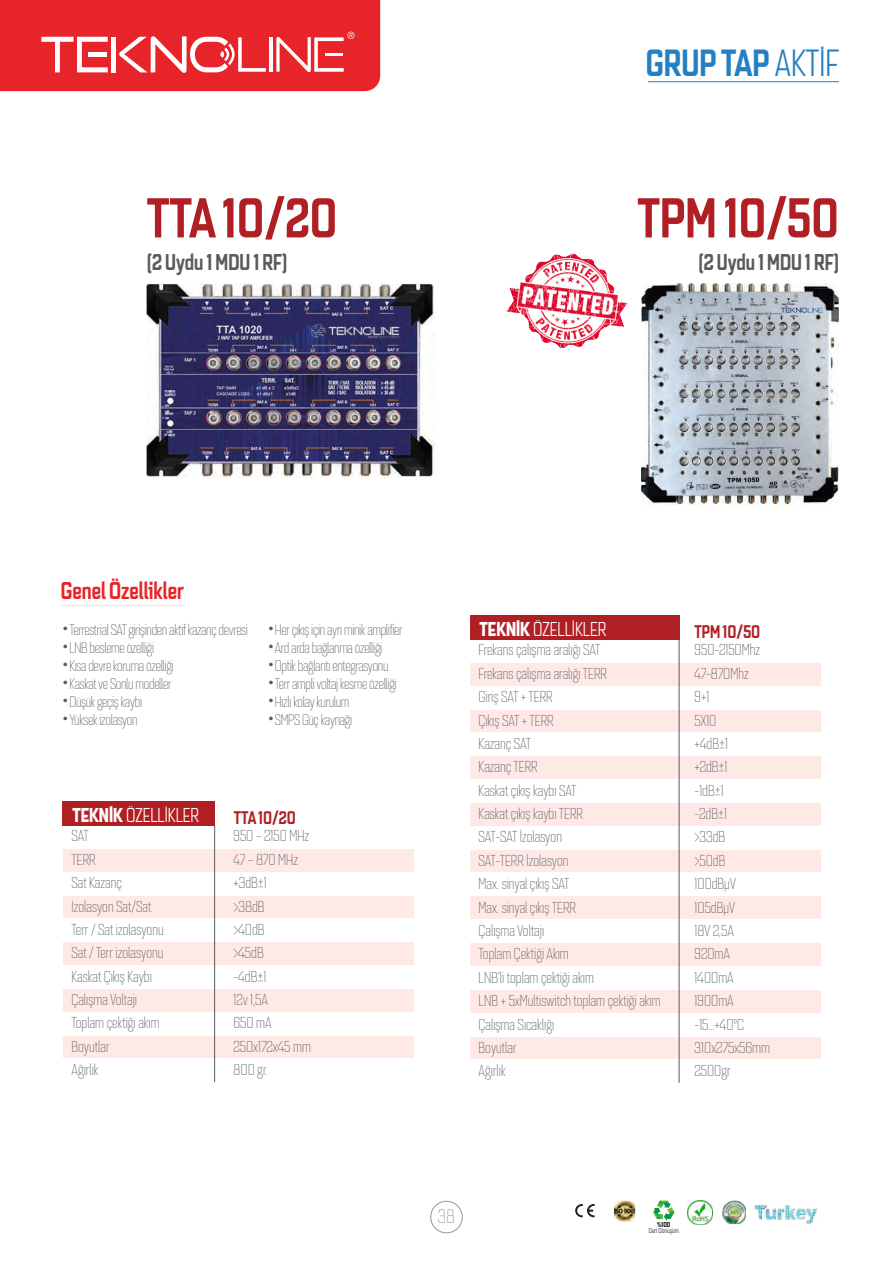
<style>
.page{position:relative;width:893px;height:1263px;background:#fff}
.page>*{position:absolute;margin:0;border:0;box-sizing:border-box;transform-origin:0 0}
.t1{font:55.2px "Quarca Con Med";color:#b01f24}
.t2{font:37.35px "Quarca Con Med";color:#2480c3}
.t3{font:24px "Quarca Con Med";color:#e62429}
.t4{font:22.5px "Quarca Con Med";color:#585a5c}
.t5{font:19.8px "Quarca Con Boo";color:#fff}
.t6{font:19.5px "Quarca Con Lig";color:#949799}
.t7{font:18px "Quarca Con Med";color:#b01f24}
.t8{font:15.6px "Quarca Con Lig";color:#585a5c}
.t9{font:15px/18px "Quarca Con Lig";letter-spacing:-.02em;color:#585a5c}
.t10{font:7.05px "Quarca Con Boo";color:#211d1e}
.t11{font:7.05px "Quarca Con Bol";color:#211d1e}
.s1{font-family:"Quarca Con Boo"}
.s2{font-family:"Avenir";font-size:33px}
.s3{font-family:"Quarca Con Bol"}
</style>
<div class="page">
<svg style="left:0;top:0;width:380px;height:91px;background:#e8393e"></svg>
<hr style="left:325px;top:53px;width:17px;height:3px;background:#fff">
<hr style="left:648px;top:81px;width:191px;height:1px;background:#1d80c3">
<hr style="left:61px;top:605px;width:123px;height:1px;background:#e8e9ea">
<div style="left:470px;top:662px;width:350px;height:24px;background:#ffe9e7"></div>
<div style="left:63px;top:848px;width:350px;height:24px;background:#ffe9e7"></div>
<div style="left:470px;top:849px;width:350px;height:24px;background:#ffe9e7"></div>
<div style="left:63px;top:1035px;width:350px;height:24px;background:#ffe9e7"></div>
<div style="left:470px;top:989px;width:350px;height:24px;background:#ffe9e7"></div>
<div style="left:470px;top:756px;width:350px;height:23px;background:#ffe9e7"></div>
<div style="left:63px;top:942px;width:350px;height:23px;background:#ffe9e7"></div>
<div style="left:470px;top:943px;width:350px;height:23px;background:#ffe9e7"></div>
<div style="left:470px;top:709px;width:350px;height:23px;background:#ffe9e7"></div>
<div style="left:63px;top:895px;width:350px;height:23px;background:#ffe9e7"></div>
<div style="left:470px;top:896px;width:350px;height:23px;background:#ffe9e7"></div>
<div style="left:470px;top:1036px;width:350px;height:23px;background:#ffe9e7"></div>
<div style="left:470px;top:802px;width:350px;height:24px;background:#ffe9e7"></div>
<div style="left:63px;top:988px;width:350px;height:24px;background:#ffe9e7"></div>
<div style="left:470px;top:615px;width:209px;height:24px;background:#b01f24"></div>
<div style="left:63px;top:801px;width:152px;height:24px;background:#b01f24"></div>
<hr style="left:679px;top:639px;width:1px;height:444px;background:#585a5c">
<hr style="left:214px;top:825px;width:1px;height:257px;background:#585a5c">
<img style="left:147px;top:283px;width:287px;height:194px">
<img style="left:641px;top:283px;width:198px;height:221px">
<img style="left:506px;top:253px;width:121px;height:95px">
<svg style="left:575px;top:1204px;width:20px;height:13px"></svg>
<svg style="left:653px;top:1200px;width:21px;height:21px"></svg>
<svg style="left:611px;top:1198px;width:26px;height:26px"></svg>
<img style="left:614px;top:1200px;width:21px;height:21px">
<img style="left:754px;top:1203px;width:63px;height:21px">
<img style="left:688px;top:1200px;width:24px;height:25px">
<img style="left:722px;top:1200px;width:24px;height:24px">
<div style="left:430px;top:1201px;width:33px;height:32px;border:1px solid #949799;border-radius:50%"></div>
<h2 class="t2" style="left:646px;top:40px;width:195px">GRUP TAP <span class="s1">AKTİF</span></h2>
<h1 class="t1" style="left:147px;top:184px;width:192px">TTA 10/20</h1>
<h1 class="t1" style="left:637px;top:184px;width:203px">TPM 10/50</h1>
<h3 class="t4" style="left:147px;top:248px;width:142px">(2 Uydu 1 MDU 1 RF)</h3>
<h3 class="t4" style="left:698px;top:248px;width:142px">(2 Uydu 1 MDU 1 RF)</h3>
<h3 class="t3" style="left:61px;top:576px;width:124px">Genel Özellikler</h3>
<p class="t9" style="left:61px;top:621px;width:188px"><span class="s2">·</span>Terrestrial SAT girişinden aktif kazanç devresi <span class="s2">·</span>LNB besleme özelliği<br><span class="s2">·</span>Kısa devre koruma özelliği<br><span class="s2">·</span>Kaskat ve Sonlu modeller<br><span class="s2">·</span>Düşük geçiş kaybı<br><span class="s2">·</span>Yüksek izolasyon</p>
<p class="t9" style="left:266px;top:621px;width:138px"><span class="s2">·</span>Her çıkış için ayrı minik amplifier <span class="s2">·</span>Ard arda bağlanma özelliği <span class="s2">·</span>Optik bağlantı entegrasyonu <span class="s2">·</span>Terr ampli voltaj kesme özelliği <span class="s2">·</span>Hızlı kolay kurulum<br><span class="s2">·</span>SMPS Güç kaynağı</p>
<p class="t5" style="left:73px;top:803px;width:128px"><span class="s3">TEKNİK</span> ÖZELLİKLER</p>
<p class="t7" style="left:234px;top:807px;width:64px">TTA 10/20</p>
<p class="t8" style="left:72px;top:827px;width:19px">SAT</p>
<p class="t8" style="left:234px;top:827px;width:77px">950 – 2150 MHz</p>
<p class="t8" style="left:72px;top:850px;width:26px">TERR</p>
<p class="t8" style="left:234px;top:850px;width:66px">47 – 870 MHz</p>
<p class="t8" style="left:72px;top:874px;width:52px">Sat Kazanç</p>
<p class="t8" style="left:234px;top:874px;width:35px">+3dB±1</p>
<p class="t8" style="left:72px;top:897px;width:81px">Izolasyon Sat/Sat</p>
<p class="t8" style="left:234px;top:897px;width:32px">&gt;38dB</p>
<p class="t8" style="left:72px;top:920px;width:94px">Terr / Sat izolasyonu</p>
<p class="t8" style="left:234px;top:920px;width:33px">&gt;40dB</p>
<p class="t8" style="left:72px;top:944px;width:93px">Sat / Terr izolasyonu</p>
<p class="t8" style="left:234px;top:944px;width:32px">&gt;45dB</p>
<p class="t8" style="left:72px;top:967px;width:82px">Kaskat Çıkış Kaybı</p>
<p class="t8" style="left:234px;top:967px;width:34px">-4dB±1</p>
<p class="t8" style="left:72px;top:990px;width:67px">Çalışma Voltajı</p>
<p class="t8" style="left:234px;top:990px;width:36px">12v 1,5A</p>
<p class="t8" style="left:72px;top:1014px;width:90px">Toplam çektiği akım</p>
<p class="t8" style="left:234px;top:1014px;width:40px">650 mA</p>
<p class="t8" style="left:72px;top:1037px;width:40px">Boyutlar</p>
<p class="t8" style="left:234px;top:1037px;width:79px">250x172x45 mm</p>
<p class="t8" style="left:72px;top:1061px;width:29px">Ağırlık</p>
<p class="t8" style="left:234px;top:1061px;width:36px">800 gr.</p>
<p class="t5" style="left:480px;top:617px;width:128px"><span class="s3">TEKNİK</span> ÖZELLİKLER</p>
<p class="t7" style="left:694px;top:620px;width:67px">TPM 10/50</p>
<p class="t8" style="left:479px;top:641px;width:123px">Frekans çalışma aralığı SAT</p>
<p class="t8" style="left:695px;top:641px;width:67px">950-2150Mhz</p>
<p class="t8" style="left:479px;top:664px;width:130px">Frekans çalışma aralığı TERR</p>
<p class="t8" style="left:695px;top:664px;width:56px">47-870Mhz</p>
<p class="t8" style="left:479px;top:688px;width:76px">Giriş SAT + TERR</p>
<p class="t8" style="left:695px;top:688px;width:16px">9+1</p>
<p class="t8" style="left:479px;top:711px;width:77px">Çıkış SAT + TERR</p>
<p class="t8" style="left:695px;top:711px;width:23px">5X10</p>
<p class="t8" style="left:479px;top:734px;width:54px">Kazanç SAT</p>
<p class="t8" style="left:695px;top:734px;width:35px">+4dB±1</p>
<p class="t8" style="left:479px;top:758px;width:61px">Kazanç TERR</p>
<p class="t8" style="left:695px;top:758px;width:34px">+2dB±1</p>
<p class="t8" style="left:479px;top:781px;width:99px">Kaskat çıkış kaybı SAT</p>
<p class="t8" style="left:695px;top:781px;width:31px">-1dB±1</p>
<p class="t8" style="left:479px;top:804px;width:106px">Kaskat çıkış kaybı TERR</p>
<p class="t8" style="left:695px;top:804px;width:34px">-2dB±1</p>
<p class="t8" style="left:479px;top:828px;width:85px">SAT-SAT İzolasyon</p>
<p class="t8" style="left:695px;top:828px;width:32px">&gt;33dB</p>
<p class="t8" style="left:479px;top:851px;width:91px">SAT-TERR İzolasyon</p>
<p class="t8" style="left:695px;top:851px;width:32px">&gt;50dB</p>
<p class="t8" style="left:479px;top:875px;width:92px">Max. sinyal çıkış SAT</p>
<p class="t8" style="left:695px;top:875px;width:43px">100dBµV</p>
<p class="t8" style="left:479px;top:898px;width:99px">Max. sinyal çıkış TERR</p>
<p class="t8" style="left:695px;top:898px;width:42px">105dBµV</p>
<p class="t8" style="left:479px;top:921px;width:67px">Çalışma Voltajı</p>
<p class="t8" style="left:695px;top:921px;width:41px">18V 2,5A</p>
<p class="t8" style="left:479px;top:945px;width:92px">Toplam Çektiği Akım</p>
<p class="t8" style="left:695px;top:945px;width:37px">920mA</p>
<p class="t8" style="left:479px;top:968px;width:117px">LNB’li toplam çektiği akım</p>
<p class="t8" style="left:695px;top:968px;width:41px">1400mA</p>
<p class="t8" style="left:479px;top:992px;width:184px">LNB + 5xMultiswitch toplam çektiği akım</p>
<p class="t8" style="left:695px;top:992px;width:41px">1900mA</p>
<p class="t8" style="left:479px;top:1015px;width:77px">Çalışma Sıcaklığı</p>
<p class="t8" style="left:695px;top:1015px;width:51px">-15...+40ºC</p>
<p class="t8" style="left:479px;top:1038px;width:40px">Boyutlar</p>
<p class="t8" style="left:695px;top:1038px;width:77px">310x275x56mm</p>
<p class="t8" style="left:479px;top:1062px;width:29px">Ağırlık</p>
<p class="t8" style="left:695px;top:1062px;width:38px">2500gr</p>
<p class="t6" style="left:438px;top:1204px;width:19px">38</p>
<p class="t11" style="left:657px;top:1220px;width:15px">%100</p>
<p class="t10" style="left:649px;top:1226px;width:31px">Geri Dönüşüm</p>
</div>
